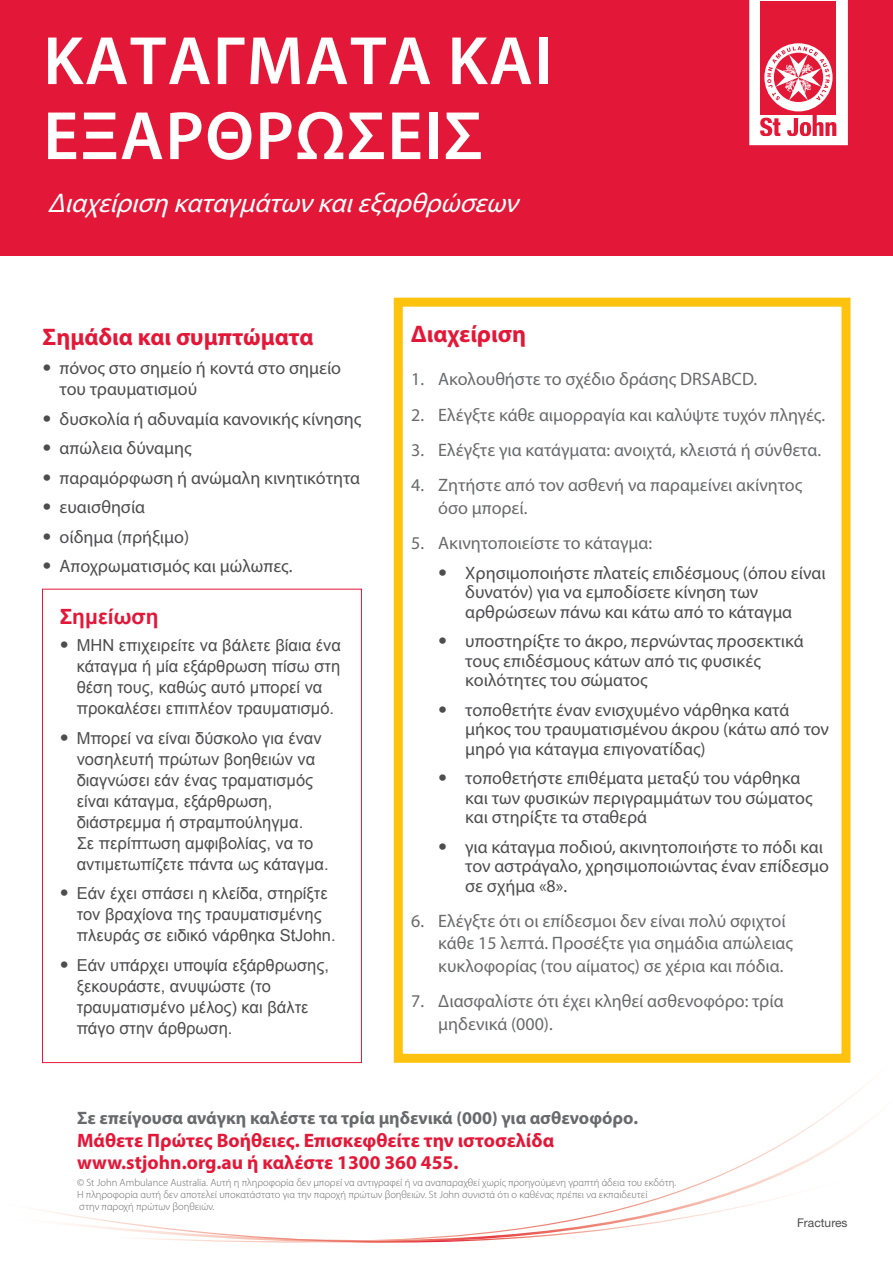
<style>
.page{position:relative;width:893px;height:1263px;background:#fff}
.page>*{position:absolute;margin:0;border:0;box-sizing:border-box;transform-origin:0 0}
.t1{font:600 69px/75px "Myriad Pro";letter-spacing:.02em;color:#fff}
.t2{font:italic 27px "Myriad Pro";color:#fff}
.t3{font:700 24px "Myriad Pro";color:#e31838}
.t4{font:700 21px "Arial";color:#e31838}
.t5{font:700 19.5px/22.5px "Myriad Pro";color:#e31838}
.t6{font:18px/19.5px "Myriad Pro";color:#4d4d4f}
.t7{font:18px/22.5px "Myriad Pro";color:#696a6c}
.t8{font:700 18px "Myriad Pro";color:#696a6c}
.t9{font:16.5px/21px "Arial";color:#4d4d4f}
.t10{font:12px "Helvetica Neue LT Std";color:#4d4d4f}
.t11{font:300 10.5px/12px "Myriad Pro";color:#696a6c}
.s1{font-family:"Helvetica Neue LT Std"}
.s2{font-family:"Helvetica Neue LT Std";font-size:18px}
</style>
<div class="page">
<svg style="left:116px;top:1061px;width:748px;height:110px"></svg>
<svg style="left:30px;top:1171px;width:758px;height:72px"></svg>
<div style="left:0;top:0;width:893px;height:255px;background:#e31838"></div>
<svg style="left:749px;top:0;width:99px;height:145px"></svg>
<div style="left:394px;top:298px;width:456px;height:765px;border:9px solid #ffc20e"></div>
<div style="left:42px;top:589px;width:320px;height:474px;border:1px solid #e31838"></div>
<h1 class="t1" style="left:43px;top:22px;width:511px">Κατάγματα και εξαρθρώσεις</h1>
<h2 class="t2" style="left:48px;top:186px;width:480px">Διαχείρισηκαταγμάτωνκαιεξαρθρώσεων</h2>
<h3 class="t3" style="left:43px;top:321px;width:272px">Σημάδια και συμπτώματα</h3>
<p class="t6" style="left:60px;top:357px;width:283px;line-height:21px;text-indent:-17px"><span class="s1">•</span> πόνος στο σημείο ή κοντά στο σημείο του τραυματισμού</p>
<p class="t6" style="left:43px;top:408px;width:320px"><span class="s1">•</span> δυσκολία ή αδυναμία κανονικής κίνησης</p>
<p class="t6" style="left:43px;top:438px;width:151px"><span class="s1">•</span> απώλεια δύναμης</p>
<p class="t6" style="left:43px;top:467px;width:319px"><span class="s1">•</span> παραμόρφωση ή ανώμαλη κινητικότητα</p>
<p class="t6" style="left:43px;top:497px;width:104px"><span class="s1">•</span> ευαισθησία</p>
<p class="t6" style="left:43px;top:527px;width:148px"><span class="s1">•</span> οίδημα (πρήξιμο)</p>
<p class="t6" style="left:43px;top:556px;width:251px"><span class="s1">•</span> Αποχρωματισμός και μώλωπες.</p>
<p class="t4" style="left:60px;top:603px;width:101px">Σημείωση</p>
<p class="t9" style="left:77px;top:635px;width:266px;text-indent:-17px"><span class="s2">•</span> ΜΗΝ επιχειρείτε να βάλετε βίαια ένα κάταγμα ή μία εξάρθρωση πίσω στη θέση τους, καθώς αυτό μπορεί να προκαλέσει επιπλέον τραυματισμό.</p>
<p class="t9" style="left:77px;top:727px;width:253px;text-indent:-17px"><span class="s2">•</span> Μπορεί να είναι δύσκολο για έναν νοσηλευτή πρώτων βοηθειών να διαγνώσει εάν ένας τραματισμός είναι κάταγμα, εξάρθρωση, διάστρεμμα ή στραμπούληγμα.<br>Σε περίπτωση αμφιβολίας, να το αντιμετωπίζετε πάντα ως κάταγμα.</p>
<p class="t9" style="left:77px;top:883px;width:260px;text-indent:-17px"><span class="s2">•</span> Εάν έχει σπάσει η κλείδα, στηρίξτε τον βραχίονα της τραυματισμένης πλευράς σε ειδικό νάρθηκα StJohn.</p>
<p class="t9" style="left:77px;top:954px;width:254px;text-indent:-17px"><span class="s2">•</span> Εάν υπάρχει υποψία εξάρθρωσης, ξεκουράστε, ανυψώστε (το τραυματισμένο μέλος) και βάλτε πάγο στην άρθρωση.</p>
<h3 class="t3" style="left:411px;top:318px;width:116px">Διαχείριση</h3>
<p class="t7" style="left:411px;top:368px;width:347px">1. Ακολουθήστε το σχέδιο δράσης DRSABCD.</p>
<p class="t7" style="left:411px;top:403px;width:415px">2. Ελέγξτε κάθε αιμορραγία και καλύψτε τυχόν πληγές.</p>
<p class="t7" style="left:411px;top:438px;width:411px">3. Ελέγξτε για κατάγματα: ανοιχτά, κλειστά ή σύνθετα.</p>
<p class="t7" style="left:438px;top:474px;width:365px;text-indent:-27px">4. Ζητήστε από τον ασθενή να παραμείνει ακίνητος όσο μπορεί.</p>
<p class="t7" style="left:411px;top:531px;width:242px">5. Ακινητοποιείστε το κάταγμα:</p>
<p class="t6" style="left:465px;top:562px;width:362px;text-indent:-27px"><span class="s1">•</span> Χρησιμοποιήστε πλατείς επιδέσμους (όπου είναι δυνατόν) για να εμποδίσετε κίνηση των αρθρώσεων πάνω και κάτω από το κάταγμα</p>
<p class="t6" style="left:465px;top:631px;width:340px;text-indent:-27px"><span class="s1">•</span> υποστηρίξτε το άκρο, περνώντας προσεκτικά τους επιδέσμους κάτων από τις φυσικές κοιλότητες του σώματος</p>
<p class="t6" style="left:465px;top:699px;width:365px;text-indent:-27px"><span class="s1">•</span> τοποθετήτε έναν ενισχυμένο νάρθηκα κατά μήκος του τραυματισμένου άκρου (κάτω από τον μηρό για κάταγμα επιγονατίδας)</p>
<p class="t6" style="left:465px;top:768px;width:349px;text-indent:-27px"><span class="s1">•</span> τοποθετήστε επιθέματα μεταξύ του νάρθηκα και των φυσικών περιγραμμάτων του σώματος και στηρίξτε τα σταθερά</p>
<p class="t6" style="left:465px;top:836px;width:365px;text-indent:-27px"><span class="s1">•</span> για κάταγμα ποδιού, ακινητοποιήστε το πόδι και τον αστράγαλο, χρησιμοποιώντας έναν επίδεσμο σε σχήμα «8».</p>
<p class="t7" style="left:438px;top:909px;width:356px;text-indent:-27px">6. Ελέγξτε ότι οι επίδεσμοι δεν είναι πολύ σφιχτοί κάθε 15 λεπτά. Προσέξτε για σημάδια απώλειας κυκλοφορίας (του αίματος) σε χέρια και πόδια.</p>
<p class="t7" style="left:438px;top:989px;width:347px;text-indent:-27px">7. Διασφαλίστε ότι έχει κληθεί ασθενοφόρο: τρία μηδενικά (000).</p>
<p class="t8" style="left:77px;top:1106px;width:563px">Σε επείγουσα ανάγκη καλέστε τα τρία μηδενικά (000) για ασθενοφόρο.</p>
<p class="t5" style="left:77px;top:1128px;width:478px">Μάθετε Πρώτες Βοήθειες. Επισκεφθείτε την ιστοσελίδα www.stjohn.org.au ή καλέστε 1300 360 455.</p>
<p class="t11" style="left:77px;top:1176px;width:601px">© St John Ambulance Australia. Αυτή η πληροφορία δεν μπορεί να αντιγραφεί ή να αναπαραχθεί χωρίς προηγούμενη γραπτή άδεια του εκδότη.<br>Η πληροφορία αυτή δεν αποτελεί υποκατάστατο για την παροχή πρώτων βοηθειών. St John συνιστά ότι ο καθένας πρέπει να εκπαιδευτεί<br>στην παροχή πρώτων βοηθειών.</p>
<p class="t10" style="left:797px;top:1215px;width:52px">Fractures</p>
</div>
